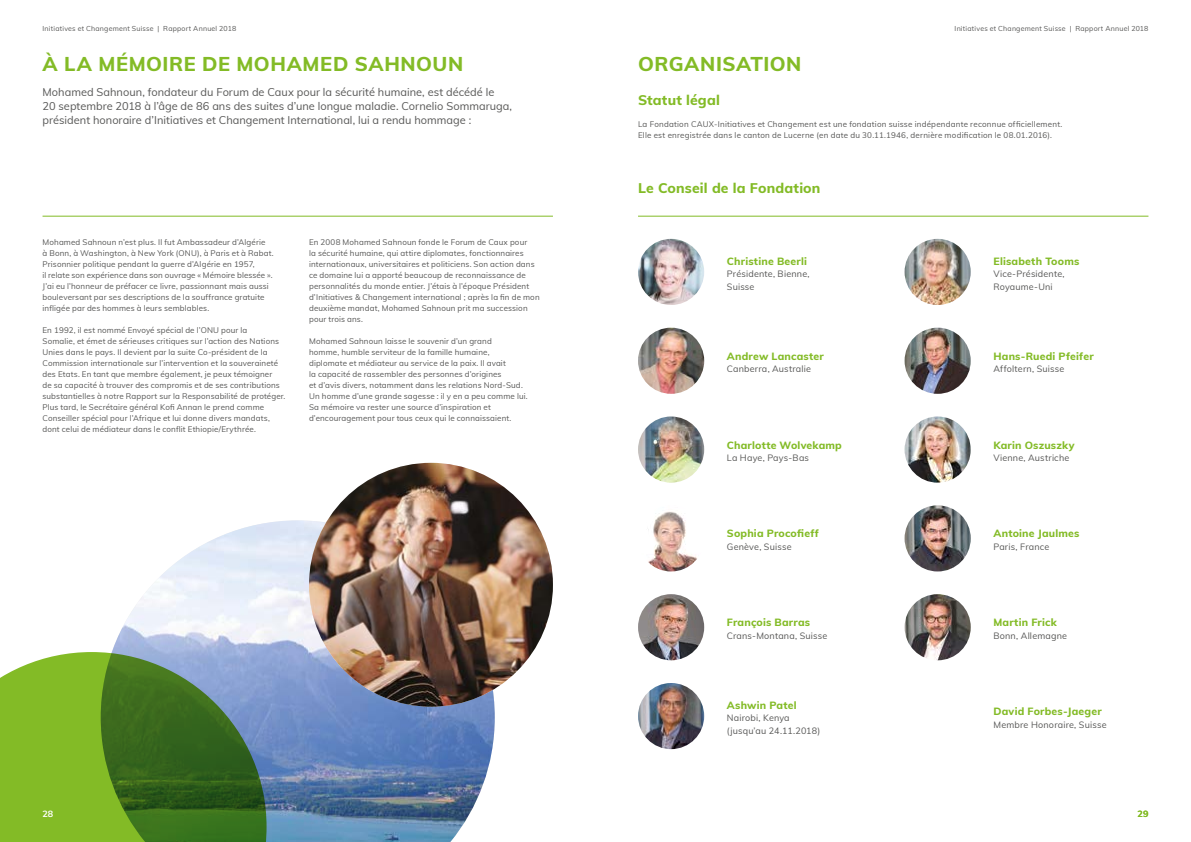
<style>
.page{position:relative;width:1191px;height:842px;background:#fff}
.page>*{position:absolute;margin:0;border:0;box-sizing:border-box;transform-origin:0 0}
.t1{font:800 20px "Muli";letter-spacing:.025em;color:#83bb26}
.t2{font:800 14px "Muli";letter-spacing:.01em;color:#83bb26}
.t3{font:11px/14px "Muli";color:#575756}
.t4{font:800 10.5px "Muli";letter-spacing:.02em;color:#83bb26}
.t5{font:9px/12.5px "Muli";letter-spacing:.02em;color:#575756}
.t6{font:700 9px "Muli";color:#fff}
.t7{font:700 9px "Muli";color:#83bb26}
.t8{font:8px/11px "Muli";letter-spacing:.015em;color:#575756}
.t9{font:7px "Muli";letter-spacing:.03em;color:#575756}
</style>
<div class="page">
<img style="left:112px;top:520px;width:383px;height:322px">
<img style="left:309px;top:463px;width:244px;height:244px;border-radius:122px">
<svg style="left:0;top:652px;width:266px;height:190px"></svg>
<hr style="left:638px;top:216px;width:510px;height:1px;background:#83bb26">
<hr style="left:43px;top:216px;width:510px;height:1px;background:#83bb26">
<img style="left:638px;top:239px;width:66px;height:66px;border-radius:33px">
<img style="left:638px;top:328px;width:66px;height:66px;border-radius:33px">
<img style="left:638px;top:416px;width:66px;height:67px;border-radius:33px">
<img style="left:638px;top:505px;width:66px;height:66px;border-radius:33px">
<img style="left:638px;top:594px;width:66px;height:66px;border-radius:33px">
<img style="left:638px;top:683px;width:66px;height:66px;border-radius:33px">
<img style="left:904px;top:239px;width:66px;height:66px;border-radius:33px">
<img style="left:904px;top:328px;width:66px;height:66px;border-radius:33px">
<img style="left:904px;top:416px;width:66px;height:67px;border-radius:33px">
<img style="left:904px;top:505px;width:66px;height:66px;border-radius:33px">
<img style="left:904px;top:594px;width:66px;height:66px;border-radius:33px">
<p class="t9" style="left:43px;top:23px;width:195px">Initiatives et Changement Suisse | Rapport Annuel 2018</p>
<p class="t9" style="left:954px;top:23px;width:195px">Initiatives et Changement Suisse | Rapport Annuel 2018</p>
<h1 class="t1" style="left:43px;top:49px;width:422px">À LA MÉMOIRE DE MOHAMED SAHNOUN</h1>
<p class="t3" style="left:43px;top:85px;width:471px">Mohamed Sahnoun, fondateur du Forum de Caux pour la sécurité humaine, est décédé le<br>20 septembre 2018 à l’âge de 86 ans des suites d’une longue maladie. Cornelio Sommaruga, président honoraire d’Initiatives et Changement International, lui a rendu hommage :</p>
<p class="t8" style="left:43px;top:236px;width:232px">Mohamed Sahnoun n’est plus. Il fut Ambassadeur d’Algérie<br>à Bonn, à Washington, à New York (ONU), à Paris et à Rabat.<br>Prisonnier politique pendant la guerre d’Algérie en 1957,<br>il relate son expérience dans son ouvrage « Mémoire blessée ».<br>J’ai eu l’honneur de préfacer ce livre, passionnant mais aussi bouleversant par ses descriptions de la souffrance gratuite infligée par des hommes à leurs semblables.</p>
<p class="t8" style="left:43px;top:324px;width:244px">En 1992, il est nommé Envoyé spécial de l’ONU pour la<br>Somalie, et émet de sérieuses critiques sur l’action des Nations Unies dans le pays. Il devient par la suite Co-président de la Commission internationale sur l’intervention et la souveraineté des Etats. En tant que membre également, je peux témoigner<br>de sa capacité à trouver des compromis et de ses contributions substantielles à notre Rapport sur la Responsabilité de protéger.<br>Plus tard, le Secrétaire général Kofi Annan le prend comme Conseiller spécial pour l’Afrique et lui donne divers mandats, dont celui de médiateur dans le conflit Ethiopie/Erythrée.</p>
<p class="t8" style="left:309px;top:236px;width:232px">En 2008 Mohamed Sahnoun fonde le Forum de Caux pour<br>la sécurité humaine, qui attire diplomates, fonctionnaires internationaux, universitaires et politiciens. Son action dans ce domaine lui a apporté beaucoup de reconnaissance de personnalités du monde entier. J’étais à l’époque Président d’Initiatives &amp; Changement international ; après la fin de mon deuxième mandat, Mohamed Sahnoun prit ma succession pour trois ans.</p>
<p class="t8" style="left:309px;top:335px;width:220px">Mohamed Sahnoun laisse le souvenir d’un grand<br>homme, humble serviteur de la famille humaine, diplomate et médiateur au service de la paix. Il avait<br>la capacité de rassembler des personnes d’origines<br>et d’avis divers, notamment dans les relations Nord-Sud.<br>Un homme d’une grande sagesse : il y en a peu comme lui.<br>Sa mémoire va rester une source d’inspiration et d’encouragement pour tous ceux qui le connaissaient.</p>
<h1 class="t1" style="left:638px;top:49px;width:165px">ORGANISATION</h1>
<h2 class="t2" style="left:638px;top:90px;width:83px">Statut légal</h2>
<p class="t8" style="left:638px;top:119px;width:426px">La Fondation CAUX-Initiatives et Changement est une fondation suisse indépendante reconnue officiellement.<br>Elle est enregistrée dans le canton de Lucerne (en date du 30.11.1946, dernière modification le 08.01.2016).</p>
<h2 class="t2" style="left:638px;top:178px;width:184px">Le Conseil de la Fondation</h2>
<h3 class="t4" style="left:727px;top:253px;width:82px">Christine Beerli</h3>
<p class="t5" style="left:727px;top:267px;width:84px">Présidente, Bienne,<br>Suisse</p>
<h3 class="t4" style="left:993px;top:253px;width:87px">Elisabeth Tooms</h3>
<p class="t5" style="left:993px;top:267px;width:73px">Vice-Présidente,<br>Royaume-Uni</p>
<h3 class="t4" style="left:727px;top:348px;width:98px">Andrew Lancaster</h3>
<p class="t5" style="left:727px;top:362px;width:86px">Canberra, Australie</p>
<h3 class="t4" style="left:993px;top:348px;width:102px">Hans-Ruedi Pfeifer</h3>
<p class="t5" style="left:993px;top:362px;width:72px">Affoltern, Suisse</p>
<h3 class="t4" style="left:727px;top:437px;width:116px">Charlotte Wolvekamp</h3>
<p class="t5" style="left:727px;top:451px;width:84px">La Haye, Pays-Bas</p>
<h3 class="t4" style="left:993px;top:437px;width:83px">Karin Oszuszky</h3>
<p class="t5" style="left:993px;top:451px;width:77px">Vienne, Austriche</p>
<h3 class="t4" style="left:727px;top:526px;width:94px">Sophia Procofieff</h3>
<p class="t5" style="left:727px;top:540px;width:66px">Genève, Suisse</p>
<h3 class="t4" style="left:993px;top:526px;width:88px">Antoine Jaulmes</h3>
<p class="t5" style="left:993px;top:540px;width:57px">Paris, France</p>
<h3 class="t4" style="left:727px;top:615px;width:85px">François Barras</h3>
<p class="t5" style="left:727px;top:629px;width:102px">Crans-Montana, Suisse</p>
<h3 class="t4" style="left:993px;top:615px;width:65px">Martin Frick</h3>
<p class="t5" style="left:993px;top:629px;width:75px">Bonn, Allemagne</p>
<h3 class="t4" style="left:727px;top:697px;width:71px">Ashwin Patel</h3>
<p class="t5" style="left:727px;top:711px;width:95px">Nairobi, Kenya (jusqu’au 24.11.2018)</p>
<h3 class="t4" style="left:993px;top:704px;width:110px">David Forbes-Jaeger</h3>
<p class="t5" style="left:993px;top:718px;width:115px">Membre Honoraire, Suisse</p>
<p class="t6" style="left:43px;top:807px;width:12px">28</p>
<p class="t7" style="left:1137px;top:807px;width:12px">29</p>
</div>
